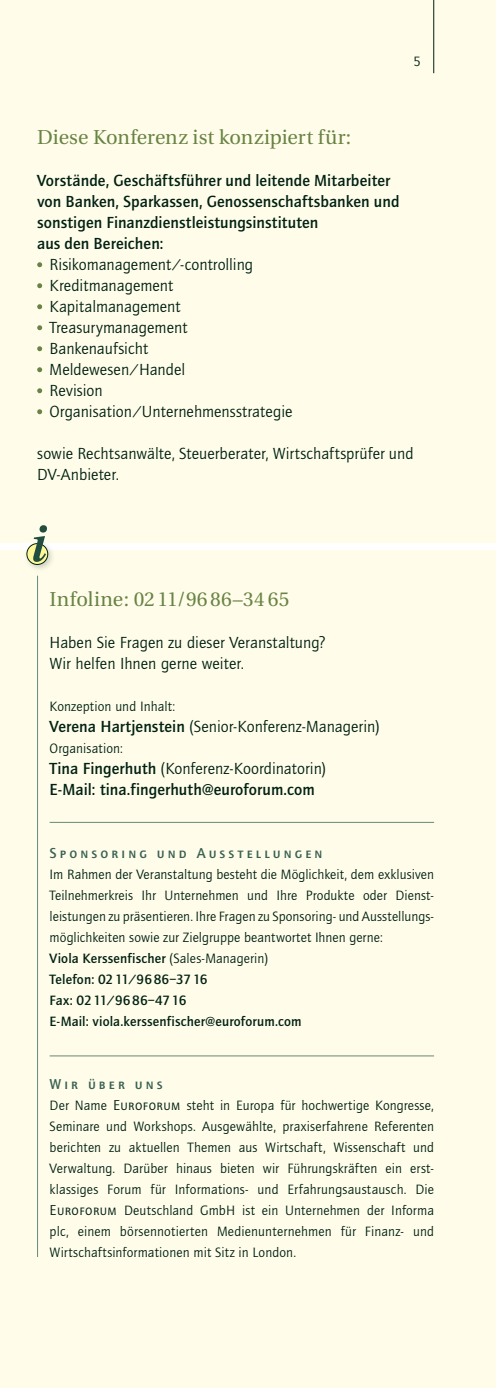
<style>
.page{position:relative;width:496px;height:1388px;background:#fff}
.page>*{position:absolute;margin:0;border:0;box-sizing:border-box;transform-origin:0 0}
.t1{font:20.12px "Utopia";letter-spacing:.005em;color:#698344}
.t2{font:16.62px/21px "Quay Sans EF";color:#002113}
.t3{font:500 16.62px/21px "Quay Sans EF";letter-spacing:.005em;color:#002113}
.t4{font:14.88px "Quay Sans EF Medium SC";letter-spacing:.21em;color:#3a6152}
.t5{font:14px/21px "Quay Sans EF";letter-spacing:.005em;color:#002113}
.s1{font-weight:500}
.s2{font-weight:400}
.s3{font-family:"Quay Sans EF Book SC";font-size:14.88px}
</style>
<div class="page">
<div style="left:0;top:550px;width:496px;height:838px;background:#fffdea"></div>
<div style="left:0;top:0;width:496px;height:543px;background:#fffdea"></div>
<svg style="left:37px;top:262px;width:5px;height:5px"></svg>
<svg style="left:37px;top:283px;width:5px;height:5px"></svg>
<svg style="left:37px;top:304px;width:5px;height:5px"></svg>
<svg style="left:37px;top:325px;width:5px;height:5px"></svg>
<svg style="left:37px;top:346px;width:5px;height:5px"></svg>
<svg style="left:37px;top:367px;width:5px;height:5px"></svg>
<svg style="left:37px;top:388px;width:5px;height:5px"></svg>
<svg style="left:37px;top:409px;width:5px;height:5px"></svg>
<hr style="left:433px;top:0;width:1px;height:73px;background:#002113">
<div style="left:23px;top:539px;width:34px;height:34px;background:#002113;opacity:.2"></div>
<div style="left:27px;top:544px;width:21px;height:20px;background:#fff79a;border-radius:50%"></div>
<div style="left:27px;top:543px;width:21px;height:22px;border:1px solid #002113;border-radius:50%"></div>
<svg style="left:33px;top:525px;width:14px;height:37px"></svg>
<hr style="left:37px;top:576px;width:1px;height:681px;background:#67877a">
<hr style="left:50px;top:822px;width:384px;height:1px;background:#67877a">
<hr style="left:50px;top:1055px;width:384px;height:1px;background:#67877a">
<p class="t5" style="left:414px;top:51px;width:9px">5</p>
<h1 class="t1" style="left:37px;top:126px;width:316px">Diese Konferenz ist konzipiert für:</h1>
<p class="t3" style="left:37px;top:170px;width:364px">Vorstände, Geschäftsführer und leitende Mitarbeiter von Banken, Sparkassen, Genossenschaftsbanken und sonstigen Finanzdienstleistungsinstituten<br>aus den Bereichen:</p>
<p class="t2" style="left:50px;top:254px;width:244px">Risikomanagement/-controlling<br>Kreditmanagement<br>Kapitalmanagement<br>Treasurymanagement<br>Bankenaufsicht<br>Meldewesen/Handel<br>Revision<br>Organisation/Unternehmensstrategie</p>
<p class="t2" style="left:37px;top:443px;width:378px">sowie Rechtsanwälte, Steuerberater, Wirtschaftsprüfer und<br>DV-Anbieter.</p>
<h1 class="t1" style="left:50px;top:588px;width:241px">Infoline: 0211/9686–34 65</h1>
<p class="t2" style="left:50px;top:632px;width:277px">Haben Sie Fragen zu dieser Veranstaltung?<br>Wir helfen Ihnen gerne weiter.</p>
<p class="t5" style="left:50px;top:696px;width:127px">Konzeption und Inhalt:</p>
<p class="t2" style="left:50px;top:716px;width:331px"><span class="s1">Verena Hartjenstein</span> (Senior-Konferenz-Managerin)</p>
<p class="t5" style="left:50px;top:738px;width:75px">Organisation:</p>
<p class="t3" style="left:50px;top:758px;width:278px">Tina Fingerhuth <span class="s2">(Konferenz-Koordinatorin)<br></span>E-Mail: tina.fingerhuth@euroforum.com</p>
<p class="t4" style="left:50px;top:844px;width:274px">Sponsoring und Ausstellungen</p>
<p class="t5" style="left:50px;top:864px;width:386px">Im Rahmen der Veranstaltung besteht die Möglichkeit, dem exklusiven Teilnehmerkreis Ihr Unternehmen und Ihre Produkte oder Dienst&shy;leistungen zu präsentieren. Ihre Fragen zu Sponsoring- und Ausstellungs&shy;möglichkeiten sowie zur Zielgruppe beantwortet Ihnen gerne:<br><span class="s1">Viola Kerssenfischer</span> (Sales-Managerin)<br><span class="s1">Telefon: 0211/9686–3716<br>Fax: 0211/9686–4716<br>E-Mail: viola.kerssenfischer@euroforum.com</span></p>
<p class="t4" style="left:50px;top:1075px;width:115px">Wir über uns</p>
<p class="t5" style="left:50px;top:1095px;width:386px;text-align:justify">Der Name <span class="s3">Euroforum</span> steht in Europa für hochwertige Kongresse, Seminare und Workshops. Ausgewählte, praxiserfahrene Referenten berichten zu aktuellen Themen aus Wirtschaft, Wissenschaft und Verwaltung. Darüber hinaus bieten wir Führungskräften ein erst&shy;klassiges Forum für Informations- und Erfahrungsaustausch. Die <span class="s3">Euroforum</span> Deutschland GmbH ist ein Unternehmen der Informa plc, einem börsennotierten Medienunternehmen für Finanz- und Wirtschaftsinformationen mit Sitz in London.</p>
</div>
